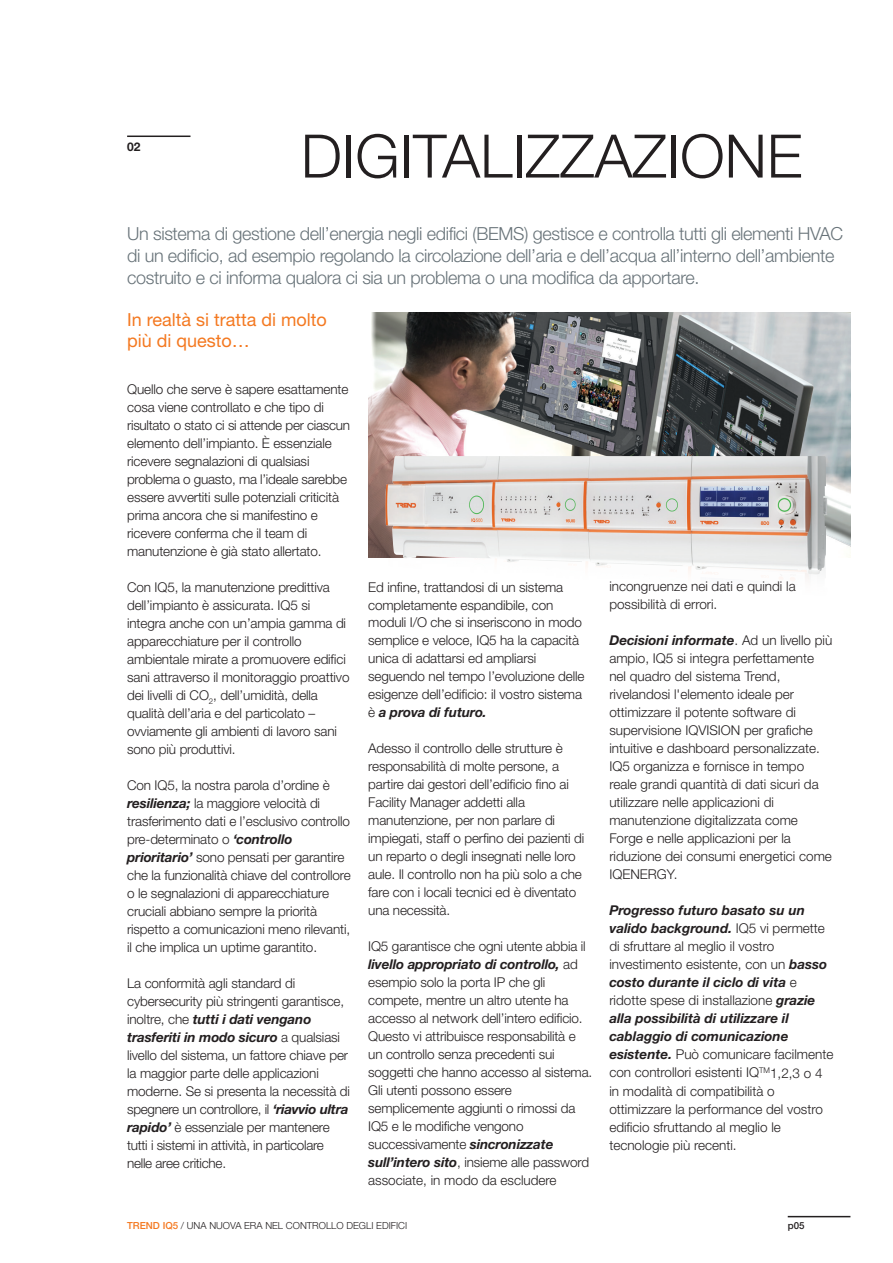
<style>
.page{position:relative;width:893px;height:1263px;background:#fff}
.page>*{position:absolute;margin:0;border:0;box-sizing:border-box;transform-origin:0 0}
.t1{font:300 60px "Helvetica Neue LT Std";color:#231f20}
.t2{font:300 18px/21.6px "Helvetica Neue LT Std";letter-spacing:-.02em;color:#687379}
.t3{font:18px/21.6px "Helvetica Neue LT Std";color:#f47921}
.t4{font:300 13.5px/18px "Helvetica Neue LT Std";letter-spacing:-.01em;color:#231f20}
.t5{font:700 12px "Helvetica Neue LT Std";color:#231f20}
.t6{font:300 9.75px "Helvetica Neue LT Std";color:#231f20}
.t7{font:500 9.75px "Helvetica Neue LT Std";color:#231f20}
.s1{font-weight:700;font-style:italic}
.s2{font-weight:500;color:#f47921}
</style>
<div class="page">
<img style="left:368px;top:313px;width:482px;height:244px">
<hr style="left:127px;top:136px;width:63px;height:1px;background:#231f20">
<hr style="left:788px;top:1216px;width:62px;height:1px;background:#231f20">
<img style="left:384px;top:456px;width:443px;height:118px">
<p class="t5" style="left:127px;top:139px;width:15px">02</p>
<h1 class="t1" style="left:301px;top:120px;width:503px">DIGITALIZZAZIONE</h1>
<p class="t2" style="left:127px;top:223px;width:717px">Un sistema di gestione dell’energia negli edifici (BEMS) gestisce e controlla tutti gli elementi HVAC di un edificio, ad esempio regolando la circolazione dell’aria e dell’acqua all’interno dell’ambiente costruito e ci informa qualora ci sia un problema o una modifica da apportare.</p>
<h2 class="t3" style="left:127px;top:308px;width:201px">In realtà si tratta di molto più di questo…</h2>
<p class="t4" style="left:127px;top:379px;width:224px">Quello che serve è sapere esattamente cosa viene controllato e che tipo di risultato o stato ci si attende per ciascun elemento dell’impianto. È essenziale ricevere segnalazioni di qualsiasi problema o guasto, ma l’ideale sarebbe essere avvertiti sulle potenziali criticità prima ancora che si manifestino e ricevere conferma che il team di manutenzione è già stato allertato.</p>
<p class="t4" style="left:127px;top:577px;width:224px">Con IQ5, la manutenzione predittiva dell’impianto è assicurata. IQ5 si integra anche con un’ampia gamma di apparecchiature per il controllo ambientale mirate a promuovere edifici sani attraverso il monitoraggio proattivo dei livelli di CO<sub>2</sub>, dell’umidità, della qualità dell’aria e del particolato – ovviamente gli ambienti di lavoro sani sono più produttivi.</p>
<p class="t4" style="left:127px;top:775px;width:225px">Con IQ5, la nostra parola d’ordine è <span class="s1">resilienza;</span> la maggiore velocità di trasferimento dati e l’esclusivo controllo pre-determinato o <span class="s1">‘controllo prioritario’</span> sono pensati per garantire che la funzionalità chiave del controllore o le segnalazioni di apparecchiature cruciali abbiano sempre la priorità rispetto a comunicazioni meno rilevanti, il che implica un uptime garantito.</p>
<p class="t4" style="left:127px;top:973px;width:224px">La conformità agli standard di cybersecurity più stringenti garantisce, inoltre, che <span class="s1">tutti i dati vengano trasferiti in modo sicuro</span> a qualsiasi livello del sistema, un fattore chiave per la maggior parte delle applicazioni moderne. Se si presenta la necessità di spegnere un controllore, il <span class="s1">‘riavvio ultra rapido’</span> è essenziale per mantenere tutti i sistemi in attività, in particolare nelle aree critiche.</p>
<p class="t4" style="left:368px;top:577px;width:218px">Ed infine, trattandosi di un sistema completamente espandibile, con moduli I/O che si inseriscono in modo semplice e veloce, IQ5 ha la capacità unica di adattarsi ed ampliarsi seguendo nel tempo l’evoluzione delle esigenze dell’edificio: il vostro sistema è <span class="s1">a prova di futuro.</span></p>
<p class="t4" style="left:368px;top:739px;width:218px">Adesso il controllo delle strutture è responsabilità di molte persone, a partire dai gestori dell’edificio fino ai Facility Manager addetti alla manutenzione, per non parlare di impiegati, staff o perfino dei pazienti di un reparto o degli insegnati nelle loro aule. Il controllo non ha più solo a che fare con i locali tecnici ed è diventato una necessità.</p>
<p class="t4" style="left:368px;top:937px;width:226px">IQ5 garantisce che ogni utente abbia il <span class="s1">livello appropriato di controllo,</span> ad esempio solo la porta IP che gli compete, mentre un altro utente ha accesso al network dell’intero edificio.<br>Questo vi attribuisce responsabilità e un controllo senza precedenti sui soggetti che hanno accesso al sistema.<br>Gli utenti possono essere semplicemente aggiunti o rimossi da IQ5 e le modifiche vengono successivamente <span class="s1">sincronizzate sull’intero sito</span>, insieme alle password associate, in modo da escludere</p>
<p class="t4" style="left:609px;top:577px;width:188px">incongruenze nei dati e quindi la possibilità di errori.</p>
<p class="t4" style="left:609px;top:631px;width:225px"><span class="s1">Decisioni informate</span>. Ad un livello più ampio, IQ5 si integra perfettamente nel quadro del sistema Trend, rivelandosi l'elemento ideale per ottimizzare il potente software di supervisione IQVISION per grafiche intuitive e dashboard personalizzate.<br>IQ5 organizza e fornisce in tempo reale grandi quantità di dati sicuri da utilizzare nelle applicazioni di manutenzione digitalizzata come Forge e nelle applicazioni per la riduzione dei consumi energetici come IQENERGY.</p>
<p class="t4" style="left:609px;top:901px;width:226px"><span class="s1">Progresso futuro basato su un valido background.</span> IQ5 vi permette di sfruttare al meglio il vostro investimento esistente, con un <span class="s1">basso costo durante il ciclo di vita</span> e ridotte spese di installazione <span class="s1">grazie alla possibilità di utilizzare il cablaggio di comunicazione esistente.</span> Può comunicare facilmente con controllori esistenti IQ<sup>TM</sup>1,2,3 o 4 in modalità di compatibilità o ottimizzare la performance del vostro edificio sfruttando al meglio le tecnologie più recenti.</p>
<p class="t6" style="left:127px;top:1219px;width:282px"><span class="s2">TREND IQ5</span> / UNA NUOVA ERA NEL CONTROLLO DEGLI EDIFICI</p>
<p class="t7" style="left:788px;top:1219px;width:18px">p05</p>
</div>
